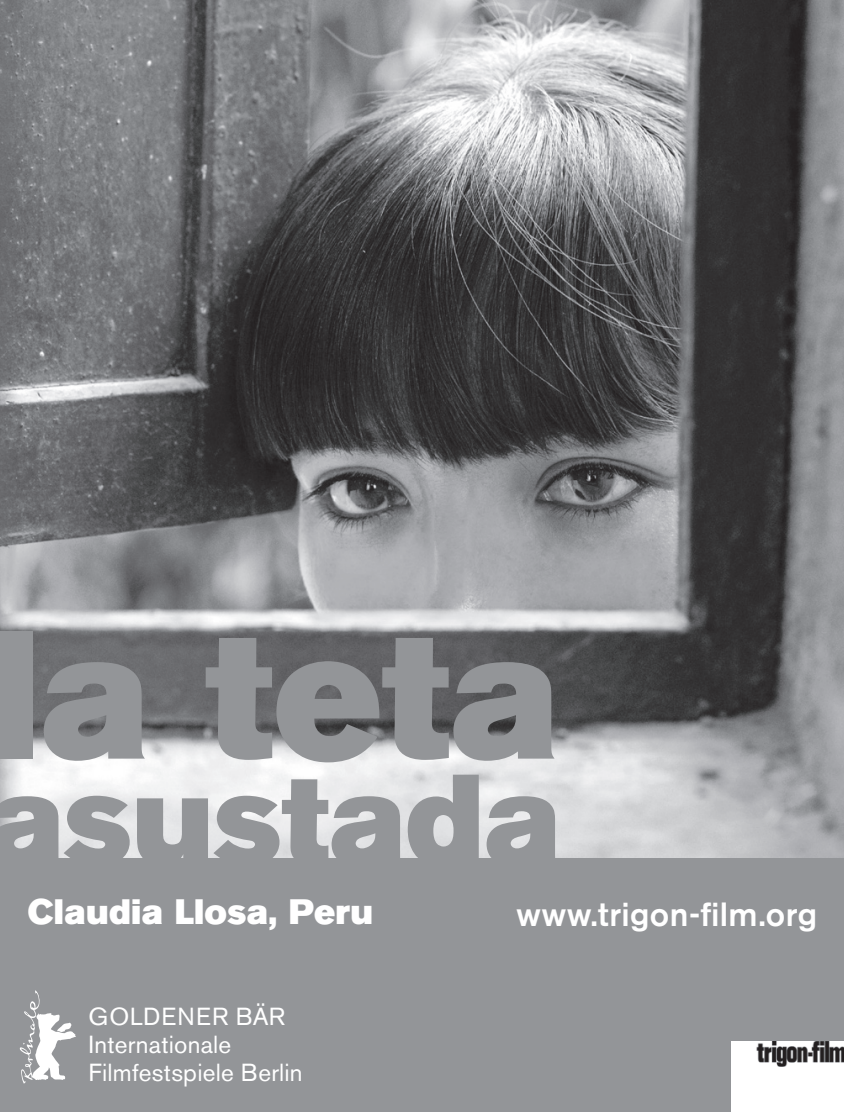
<style>
.page{position:relative;width:844px;height:1112px;background:#fff}
.page>*{position:absolute;margin:0;border:0;box-sizing:border-box;transform-origin:0 0}
.t1{font:180.25px "Akzidenz Grotesk BQ Super";color:#939598}
.t2{font:126px "Akzidenz Grotesk BQ Super";color:#939598}
.t3{font:35px "Akzidenz Grotesk BQ Super";letter-spacing:.01em;color:#fff}
.t4{font:500 33.25px "Akzidenz Grotesk BQ";letter-spacing:.01em;color:#fff}
.t5{font:24.5px/28px "Akzidenz Grotesk BQ";letter-spacing:.01em;color:#fff}
</style>
<div class="page">
<img style="left:0;top:0;width:843px;height:858px">
<div style="left:0;top:858px;width:843px;height:253px;background:#939598"></div>
<img style="left:732px;top:1041px;width:111px;height:70px">
<img style="left:20px;top:990px;width:45px;height:93px">
<h1 class="t1" style="left:-12px;top:590px;width:572px">la teta</h1>
<h2 class="t2" style="left:-12px;top:746px;width:574px">asustada</h2>
<h3 class="t3" style="left:27px;top:891px;width:347px">Claudia Llosa, Peru</h3>
<h3 class="t4" style="left:516px;top:893px;width:302px">www.trigon-film.org</h3>
<p class="t5" style="left:89px;top:1002px;width:215px">GOLDENER BÄR<br>Internationale<br>Filmfestspiele Berlin</p>
</div>
